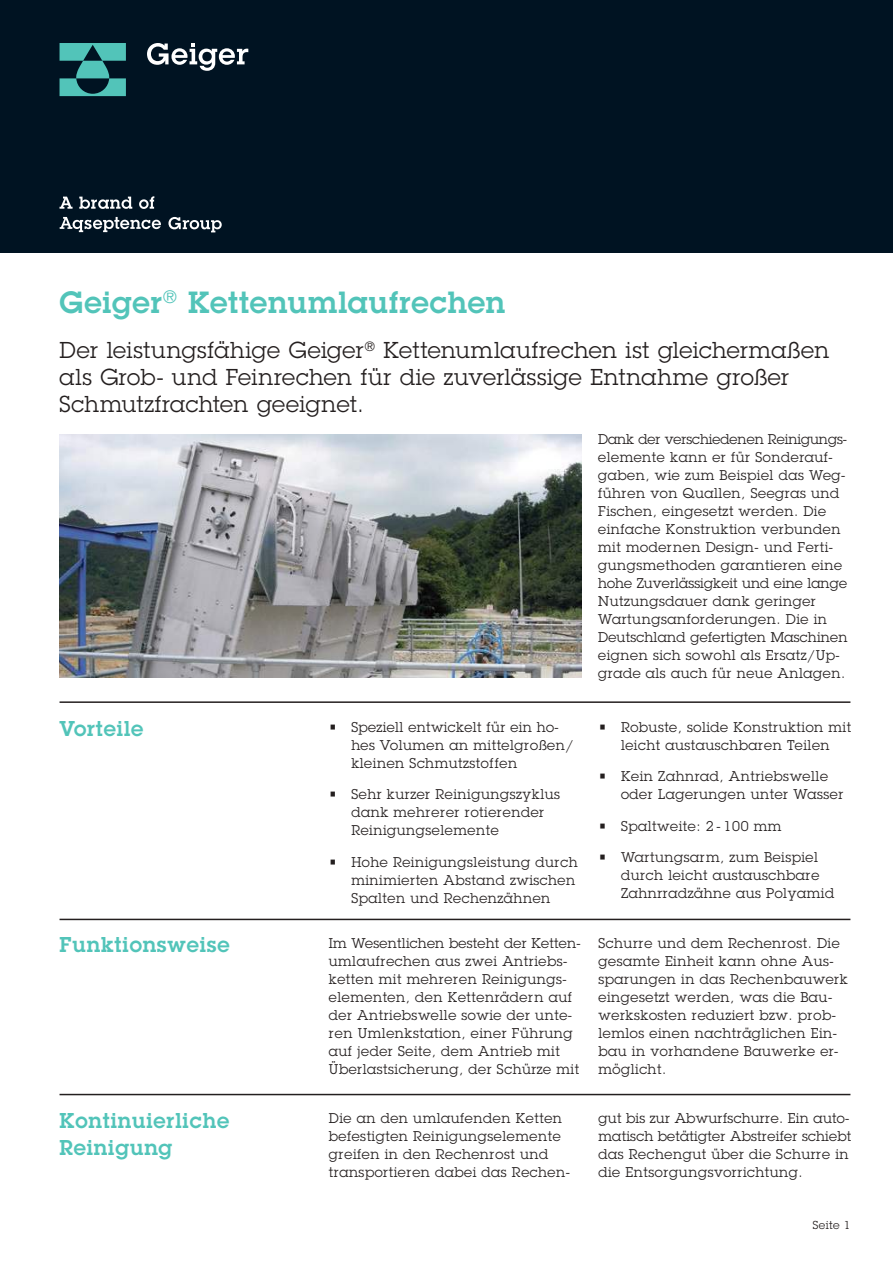
<style>
.page{position:relative;width:893px;height:1263px;background:#fff}
.page>*{position:absolute;margin:0;border:0;box-sizing:border-box;transform-origin:0 0}
.t1{font:600 30px "Lubalin Graph Std";letter-spacing:.025em;color:#52c4b9}
.t2{font:22.5px/27px "Lubalin Graph Std";letter-spacing:.015em;color:#241f1f}
.t3{font:600 21px/27px "Lubalin Graph Std";letter-spacing:.04em;color:#52c4b9}
.t4{font:13.8px/18px "Lubalin Graph Std";letter-spacing:.04em;color:#241f1f}
.t5{font:13.8px/18px "Lubalin Graph Std";letter-spacing:.02em;color:#241f1f}
.t6{font:11.25px "Lubalin Graph Std";letter-spacing:.04em;color:#241f1f}
</style>
<div class="page">
<div style="left:0;top:0;width:893px;height:253px;background:#001322"></div>
<svg style="left:147px;top:43px;width:101px;height:28px"></svg>
<svg style="left:60px;top:43px;width:66px;height:53px"></svg>
<svg style="left:60px;top:197px;width:13px;height:12px"></svg>
<svg style="left:79px;top:197px;width:53px;height:12px"></svg>
<svg style="left:139px;top:196px;width:15px;height:13px"></svg>
<svg style="left:60px;top:217px;width:101px;height:15px"></svg>
<svg style="left:168px;top:217px;width:54px;height:15px"></svg>
<img style="left:60px;top:435px;width:521px;height:243px">
<hr style="left:60px;top:701px;width:790px;height:2px;background:#241f1f">
<hr style="left:60px;top:919px;width:790px;height:1px;background:#241f1f">
<hr style="left:60px;top:1094px;width:790px;height:1px;background:#241f1f">
<h1 class="t1" style="left:60px;top:283px;width:447px">Geiger<sup>®</sup> Kettenumlaufrechen</h1>
<h2 class="t2" style="left:60px;top:337px;width:771px">Der leistungsfähige Geiger<sup>®</sup> Kettenumlaufrechen ist gleichermaßen als Grob- und Feinrechen für die zuverlässige Entnahme großer<br>Schmutzfrachten geeignet.</h2>
<p class="t4" style="left:598px;top:430px;width:251px">Dank der verschiedenen Reinigungs&shy;elemente kann er für Sonderauf&shy;gaben, wie zum Beispiel das Weg&shy;führen von Quallen, Seegras und Fischen, eingesetzt werden. Die einfache Konstruktion verbunden mit modernen Design- und Ferti&shy;gungsmethoden garantieren eine hohe Zuverlässigkeit und eine lange Nutzungsdauer dank geringer Wartungsanforderungen. Die in Deutschland gefertigten Maschinen eignen sich sowohl als Ersatz/Up&shy;grade als auch für neue Anlagen.</p>
<h3 class="t3" style="left:60px;top:715px;width:85px">Vorteile</h3>
<p class="t4" style="left:351px;top:718px;width:224px;text-indent:-22px">• Speziell entwickelt für ein ho&shy;hes Volumen an mittelgroßen/ kleinen Schmutzstoffen</p>
<p class="t4" style="left:351px;top:785px;width:210px;text-indent:-22px">• Sehr kurzer Reinigungszyklus dank mehrerer rotierender<br>Reinigungselemente</p>
<p class="t4" style="left:351px;top:853px;width:228px;text-indent:-22px">• Hohe Reinigungsleistung durch minimierten Abstand zwischen<br>Spalten und Rechenzähnen</p>
<p class="t4" style="left:598px;top:718px;width:254px;text-align:center">• Robuste, solide Konstruktion mit leicht austauschbaren Teilen</p>
<p class="t4" style="left:621px;top:767px;width:224px;text-indent:-22px">• Kein Zahnrad, Antriebswelle oder Lagerungen unter Wasser</p>
<p class="t4" style="left:598px;top:817px;width:184px">• Spaltweite: 2 - 100 mm</p>
<p class="t4" style="left:621px;top:848px;width:215px;text-indent:-22px">• Wartungsarm, zum Beispiel durch leicht austauschbare<br>Zahnrradzähne aus Polyamid</p>
<h3 class="t3" style="left:60px;top:931px;width:172px">Funktionsweise</h3>
<p class="t4" style="left:329px;top:934px;width:253px">Im Wesentlichen besteht der Ketten&shy;umlaufrechen aus zwei Antriebs&shy;ketten mit mehreren Reinigungs&shy;elementen, den Kettenrädern auf der Antriebswelle sowie der unte&shy;ren Umlenkstation, einer Führung auf jeder Seite, dem Antrieb mit Überlastsicherung, der Schürze mit</p>
<p class="t4" style="left:598px;top:934px;width:251px">Schurre und dem Rechenrost. Die gesamte Einheit kann ohne Aus&shy;sparungen in das Rechenbauwerk eingesetzt werden, was die Bau&shy;werkskosten reduziert bzw. prob&shy;lemlos einen nachträglichen Ein&shy;bau in vorhandene Bauwerke er&shy;möglicht.</p>
<h3 class="t3" style="left:60px;top:1107px;width:171px">Kontinuierliche<br>Reinigung</h3>
<p class="t4" style="left:329px;top:1109px;width:243px">Die an den umlaufenden Ketten befestigten Reinigungselemente greifen in den Rechenrost und transportieren dabei das Rechen-</p>
<p class="t5" style="left:598px;top:1109px;width:254px">gut bis zur Abwurfschurre. Ein auto&shy;matisch betätigter Abstreifer schiebt das Rechengut über die Schurre in die Entsorgungsvorrichtung.</p>
<p class="t6" style="left:813px;top:1217px;width:39px">Seite 1</p>
</div>
